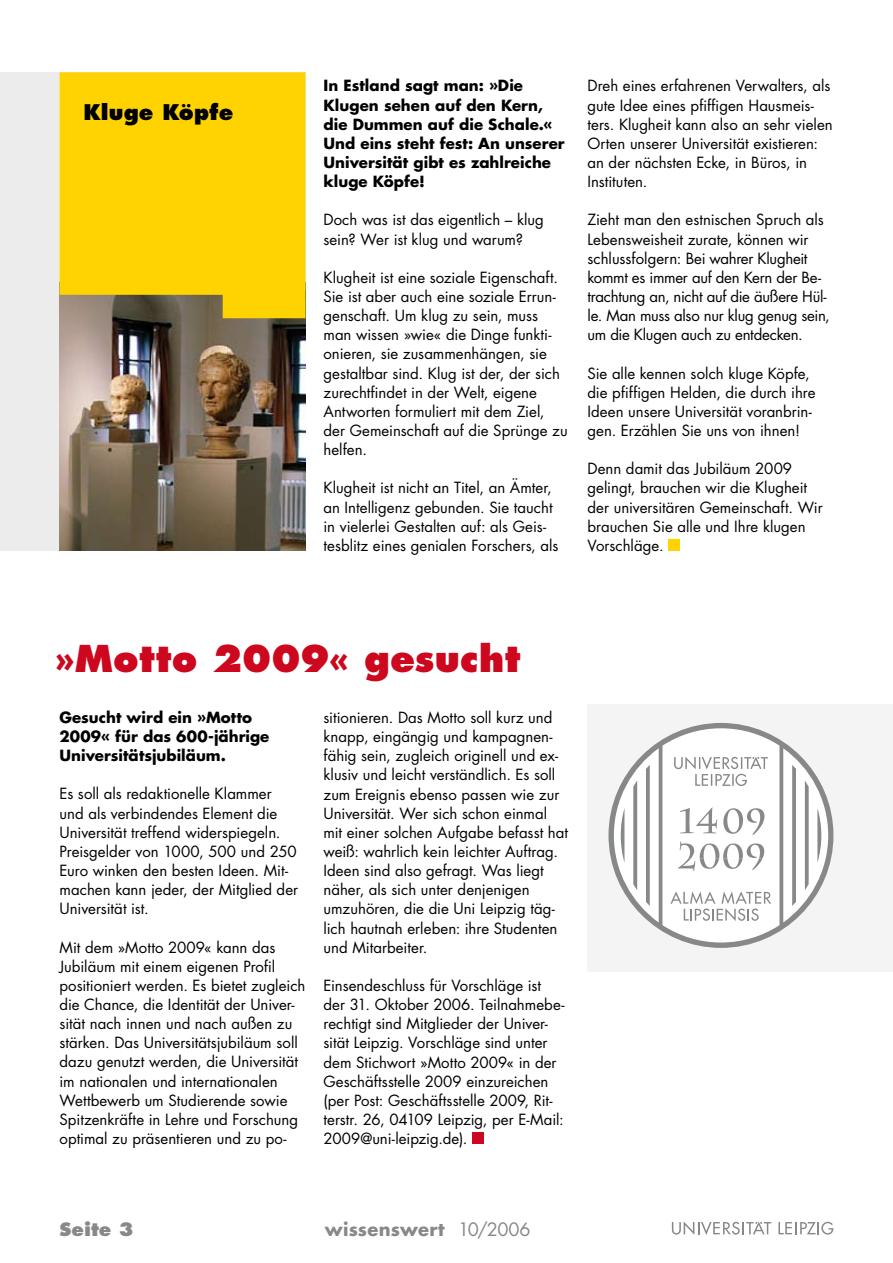
<style>
.page{position:relative;width:893px;height:1263px;background:#fff}
.page>*{position:absolute;margin:0;border:0;box-sizing:border-box;transform-origin:0 0}
.t1{font:800 36px "Futura";letter-spacing:.005em;color:#cc071e}
.t2{font:800 21px "Futura";letter-spacing:.01em;color:#000}
.t3{font:700 18px "Futura";letter-spacing:.015em;color:#878889}
.t4{font:800 18px "Futura";color:#878889}
.t5{font:15px/19.2px "Futura";color:#000}
.t6{font:700 15px/19.2px "Futura";letter-spacing:.005em;color:#000}
.s1{font-weight:400}
</style>
<div class="page">
<svg style="left:778px;top:1222px;width:55px;height:12px"></svg>
<svg style="left:672px;top:1221px;width:99px;height:14px"></svg>
<div style="left:0;top:72px;width:305px;height:479px;background:#ececed"></div>
<img style="left:60px;top:318px;width:245px;height:233px">
<div style="left:587px;top:704px;width:306px;height:268px;background:#f4f4f5"></div>
<div style="left:608px;top:723px;width:225px;height:225px;background:#878889;border-radius:50%"></div>
<svg style="left:614px;top:728px;width:214px;height:214px"></svg>
<div style="left:60px;top:72px;width:245px;height:246px;background:#ffd300"></div>
<div style="left:668px;top:540px;width:11px;height:11px;background:#ffd300"></div>
<div style="left:472px;top:1133px;width:11px;height:11px;background:#cc071e"></div>
<h2 class="t2" style="left:83px;top:100px;width:151px">Kluge Köpfe</h2>
<p class="t6" style="left:323px;top:76px;width:243px">In Estland sagt man: »Die<br>Klugen sehen auf den Kern, die Dummen auf die Schale.«<br>Und eins steht fest: An unserer<br>Universität gibt es zahlreiche kluge Köpfe!</p>
<p class="t5" style="left:323px;top:210px;width:222px">Doch was ist das eigentlich – klug sein? Wer ist klug und warum?</p>
<p class="t5" style="left:323px;top:267px;width:246px">Klugheit ist eine soziale Eigenschaft.<br>Sie ist aber auch eine soziale Errun&shy;genschaft. Um klug zu sein, muss man wissen »wie« die Dinge funkti&shy;onieren, sie zusammenhängen, sie gestaltbar sind. Klug ist der, der sich zurechtfindet in der Welt, eigene<br>Antworten formuliert mit dem Ziel, der Gemeinschaft auf die Sprünge zu helfen.</p>
<p class="t5" style="left:323px;top:478px;width:236px">Klugheit ist nicht an Titel, an Ämter, an Intelligenz gebunden. Sie taucht in vielerlei Gestalten auf: als Geis&shy;tesblitz eines genialen Forschers, als</p>
<p class="t5" style="left:587px;top:76px;width:247px">Dreh eines erfahrenen Verwalters, als gute Idee eines pfiffigen Hausmeis&shy;ters. Klugheit kann also an sehr vielen Orten unserer Universität existieren: an der nächsten Ecke, in Büros, in Instituten.</p>
<p class="t5" style="left:587px;top:210px;width:244px">Zieht man den estnischen Spruch als Lebensweisheit zurate, können wir schlussfolgern: Bei wahrer Klugheit kommt es immer auf den Kern der Be&shy;trachtung an, nicht auf die äußere Hül&shy;le. Man muss also nur klug genug sein, um die Klugen auch zu entdecken.</p>
<p class="t5" style="left:587px;top:363px;width:230px">Sie alle kennen solch kluge Köpfe, die pfiffigen Helden, die durch ihre Ideen unsere Universität voranbrin&shy;gen. Erzählen Sie uns von ihnen!</p>
<p class="t5" style="left:587px;top:459px;width:237px">Denn damit das Jubiläum 2009 gelingt, brauchen wir die Klugheit der universitären Gemeinschaft. Wir brauchen Sie alle und Ihre klugen<br>Vorschläge.</p>
<h1 class="t1" style="left:55px;top:636px;width:467px">»Motto 2009« gesucht</h1>
<p class="t6" style="left:60px;top:707px;width:211px">Gesucht wird ein »Motto<br>2009« für das 600-jährige<br>Universitätsjubiläum.</p>
<p class="t5" style="left:60px;top:784px;width:240px">Es soll als redaktionelle Klammer und als verbindendes Element die<br>Universität treffend widerspiegeln.<br>Preisgelder von 1000, 500 und 250<br>Euro winken den besten Ideen. Mit&shy;machen kann jeder, der Mitglied der<br>Universität ist.</p>
<p class="t5" style="left:60px;top:937px;width:247px">Mit dem »Motto 2009« kann das Jubiläum mit einem eigenen Profil positioniert werden. Es bietet zugleich die Chance, die Identität der Univer&shy;sität nach innen und nach außen zu stärken. Das Universitätsjubiläum soll dazu genutzt werden, die Universität im nationalen und internationalen Wettbewerb um Studierende sowie Spitzenkräfte in Lehre und Forschung optimal zu präsentieren und zu po-</p>
<p class="t5" style="left:323px;top:708px;width:246px">sitionieren. Das Motto soll kurz und knapp, eingängig und kampagnen&shy;fähig sein, zugleich originell und ex&shy;klusiv und leicht verständlich. Es soll zum Ereignis ebenso passen wie zur Universität. Wer sich schon einmal mit einer solchen Aufgabe befasst hat weiß: wahrlich kein leichter Auftrag.<br>Ideen sind also gefragt. Was liegt näher, als sich unter denjenigen umzuhören, die die Uni Leipzig täg&shy;lich hautnah erleben: ihre Studenten und Mitarbeiter.</p>
<p class="t5" style="left:323px;top:976px;width:243px">Einsendeschluss für Vorschläge ist der 31. Oktober 2006. Teilnahmebe&shy;rechtigt sind Mitglieder der Univer&shy;sität Leipzig. Vorschläge sind unter dem Stichwort »Motto 2009« in der Geschäftsstelle 2009 einzureichen (per Post: Geschäftsstelle 2009, Rit&shy;terstr. 26, 04109 Leipzig, per E-Mail:<br>2009@uni-leipzig.de).</p>
<p class="t4" style="left:60px;top:1218px;width:53px">Seite</p>
<p class="t3" style="left:325px;top:1216px;width:207px">wissenswert <span class="s1">10/2006</span></p>
</div>
